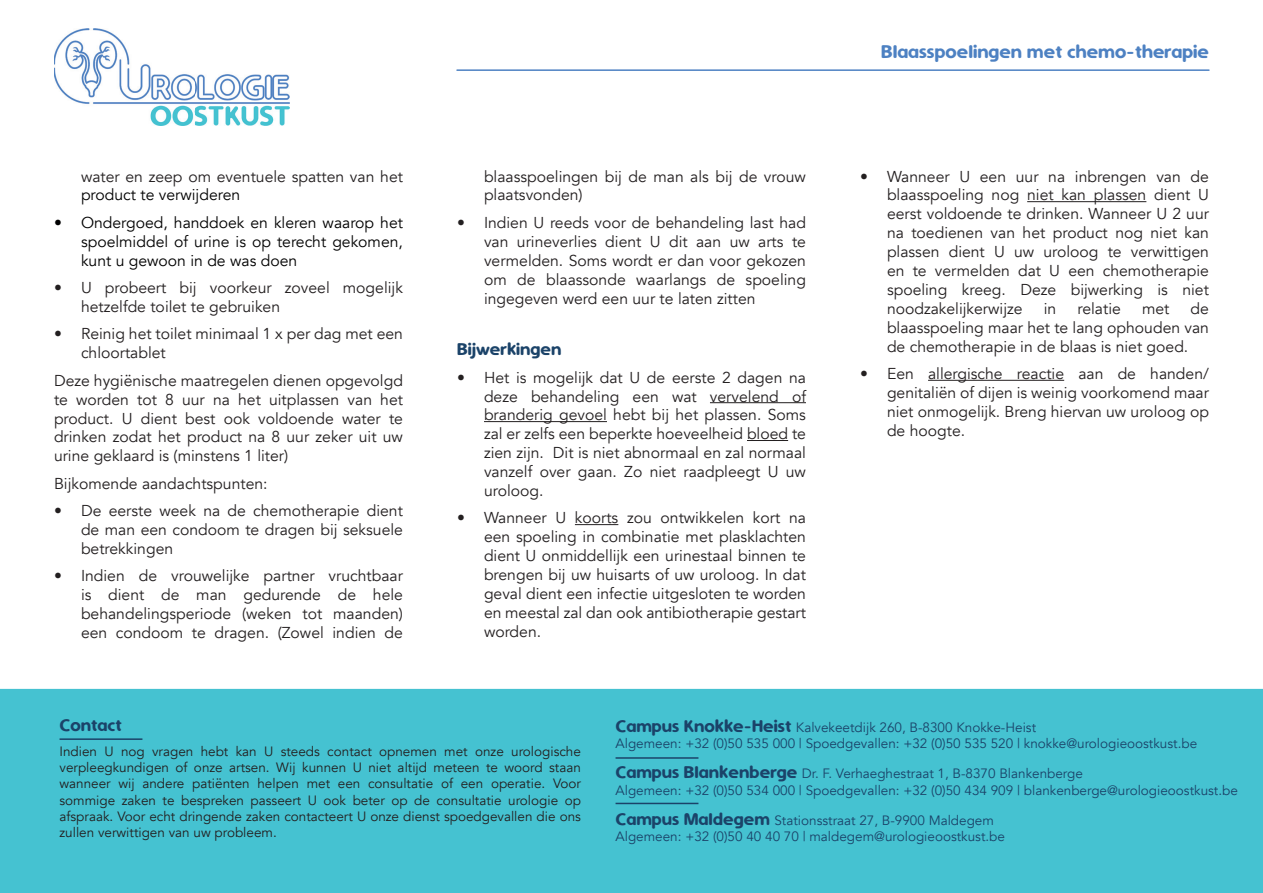
<style>
.page{position:relative;width:1263px;height:893px;background:#fff}
.page>*{position:absolute;margin:0;border:0;box-sizing:border-box;transform-origin:0 0}
.t1{font:19.5px "Simply Rounded";color:#4d81c2}
.t2{font:18px "Simply Rounded";color:#1b4369}
.t3{font:15.75px/18.9px "Avenir";color:#231f20;text-align:justify}
.t4{font:15.75px/18.9px "Avenir";color:#000001;text-align:justify}
.t5{font:13.5px/16.2px "Avenir";color:#1b4369}
.t6{font:13.5px/16.2px "Avenir";color:#231f20;text-align:justify}
.s1{font-family:"Simply Rounded";font-size:18px}
</style>
<div class="page">
<hr style="left:457px;top:69px;width:752px;height:2px;background:#4d81c2">
<div style="left:0;top:689px;width:1263px;height:204px;background:#45c2d1"></div>
<hr style="left:615px;top:757px;width:83px;height:2px;background:#1b4369">
<hr style="left:60px;top:738px;width:82px;height:2px;background:#1b4369">
<hr style="left:615px;top:803px;width:83px;height:1px;background:#1b4369">
<hr style="left:710px;top:402px;width:96px;height:1px;background:#231f20">
<hr style="left:484px;top:421px;width:123px;height:1px;background:#231f20">
<hr style="left:747px;top:440px;width:41px;height:1px;background:#231f20">
<hr style="left:575px;top:524px;width:43px;height:1px;background:#231f20">
<hr style="left:1027px;top:201px;width:119px;height:1px;background:#231f20">
<hr style="left:928px;top:380px;width:136px;height:1px;background:#231f20">
<img style="left:54px;top:29px;width:235px;height:96px">
<p class="t3" style="left:81px;top:167px;width:323px">water en zeep om eventuele spatten van het</p>
<p class="t4" style="left:81px;top:186px;width:161px">product te verwijderen</p>
<p class="t4" style="left:81px;top:213px;width:323px;text-indent:-27px">• Ondergoed, handdoek en kleren waarop het spoelmiddel of urine is op terecht gekomen, kunt u gewoon in de was doen</p>
<p class="t3" style="left:81px;top:279px;width:323px;text-indent:-27px">• U probeert bij voorkeur zoveel mogelijk hetzelfde toilet te gebruiken</p>
<p class="t3" style="left:81px;top:325px;width:323px;text-indent:-27px">• Reinig het toilet minimaal 1 x per dag met een chloortablet</p>
<p class="t3" style="left:54px;top:371px;width:351px">Deze hygiënische maatregelen dienen opgevolgd te worden tot 8 uur na het uitplassen van het product. U dient best ook voldoende water te drinken zodat het product na 8 uur zeker uit uw urine geklaard is (minstens 1 liter)</p>
<p class="t3" style="left:54px;top:474px;width:215px">Bijkomende aandachtspunten:</p>
<p class="t3" style="left:81px;top:502px;width:323px;text-indent:-27px">• De eerste week na de chemotherapie dient de man een condoom te dragen bij seksuele betrekkingen</p>
<p class="t3" style="left:81px;top:567px;width:323px;text-indent:-27px">• Indien de vrouwelijke partner vruchtbaar is dient de man gedurende de hele behandelingsperiode (weken tot maanden) een condoom te dragen. (Zowel indien de</p>
<p class="t3" style="left:484px;top:167px;width:323px">blaasspoelingen bij de man als bij de vrouw plaatsvonden)</p>
<p class="t3" style="left:484px;top:213px;width:323px;text-indent:-27px">• Indien U reeds voor de behandeling last had van urineverlies dient U dit aan uw arts te vermelden. Soms wordt er dan voor gekozen om de blaassonde waarlangs de spoeling ingegeven werd een uur te laten zitten</p>
<p class="t2" style="left:457px;top:340px;width:106px">Bijwerkingen</p>
<p class="t3" style="left:484px;top:368px;width:323px;text-indent:-27px">• Het is mogelijk dat U de eerste 2 dagen na deze behandeling een wat vervelend of branderig gevoel hebt bij het plassen. Soms zal er zelfs een beperkte hoeveelheid bloed te zien zijn. Dit is niet abnormaal en zal normaal vanzelf over gaan. Zo niet raadpleegt U uw uroloog.</p>
<p class="t3" style="left:484px;top:509px;width:323px;text-indent:-27px">• Wanneer U koorts zou ontwikkelen kort na een spoeling in combinatie met plasklachten dient U onmiddellijk een urinestaal binnen te brengen bij uw huisarts of uw uroloog. In dat geval dient een infectie uitgesloten te worden en meestal zal dan ook antibiotherapie gestart worden.</p>
<p class="t1" style="left:881px;top:42px;width:329px">Blaasspoelingen met chemo-therapie</p>
<p class="t3" style="left:887px;top:167px;width:323px;text-indent:-27px">• Wanneer U een uur na inbrengen van de blaasspoeling nog niet kan plassen dient U eerst voldoende te drinken. Wanneer U 2 uur na toedienen van het product nog niet kan plassen dient U uw uroloog te verwittigen en te vermelden dat U een chemotherapie spoeling kreeg. Deze bijwerking is niet noodzakelijkerwijze</p>
<p class="t3" style="left:887px;top:299px;width:323px;text-indent:304px">de blaasspoeling maar het te lang ophouden van de chemotherapie in de blaas is niet goed.</p>
<p class="t3" style="left:887px;top:364px;width:323px;text-indent:-27px">• Een allergische reactie aan de handen/ genitaliën of dijen is weinig voorkomend maar niet onmogelijk. Breng hiervan uw uroloog op de hoogte.</p>
<p class="t3" style="left:1044px;top:299px;width:14px">in</p>
<p class="t3" style="left:1077px;top:299px;width:45px">relatie</p>
<p class="t3" style="left:1142px;top:299px;width:29px">met</p>
<p class="t2" style="left:60px;top:716px;width:64px">Contact</p>
<p class="t6" style="left:60px;top:743px;width:523px">Indien U nog vragen hebt kan U steeds contact opnemen met onze urologische verpleegkundigen of onze artsen. Wij kunnen U niet altijd meteen te woord staan wanneer wij andere patiënten helpen met een consultatie of een operatie. Voor sommige zaken te bespreken passeert U ook beter op de consultatie urologie op afspraak. Voor echt dringende zaken contacteert U onze dienst spoedgevallen die ons zullen verwittigen van uw probleem.</p>
<p class="t5" style="left:615px;top:720px;width:583px"><span class="s1">Campus Knokke-Heist</span> Kalvekeetdijk 260, B-8300 Knokke-Heist<br>Algemeen: +32 (0)50 535 000 | Spoedgevallen: +32 (0)50 535 520 | knokke@urologieoostkust.be</p>
<p class="t5" style="left:615px;top:766px;width:624px"><span class="s1">Campus Blankenberge</span> Dr. F. Verhaeghestraat 1, B-8370 Blankenberge<br>Algemeen: +32 (0)50 534 000 | Spoedgevallen: +32 (0)50 434 909 | blankenberge@urologieoostkust.be</p>
<p class="t5" style="left:615px;top:812px;width:391px"><span class="s1">Campus Maldegem</span> Stationsstraat 27, B-9900 Maldegem<br>Algemeen: +32 (0)50 40 40 70 | maldegem@urologieoostkust.be</p>
</div>
